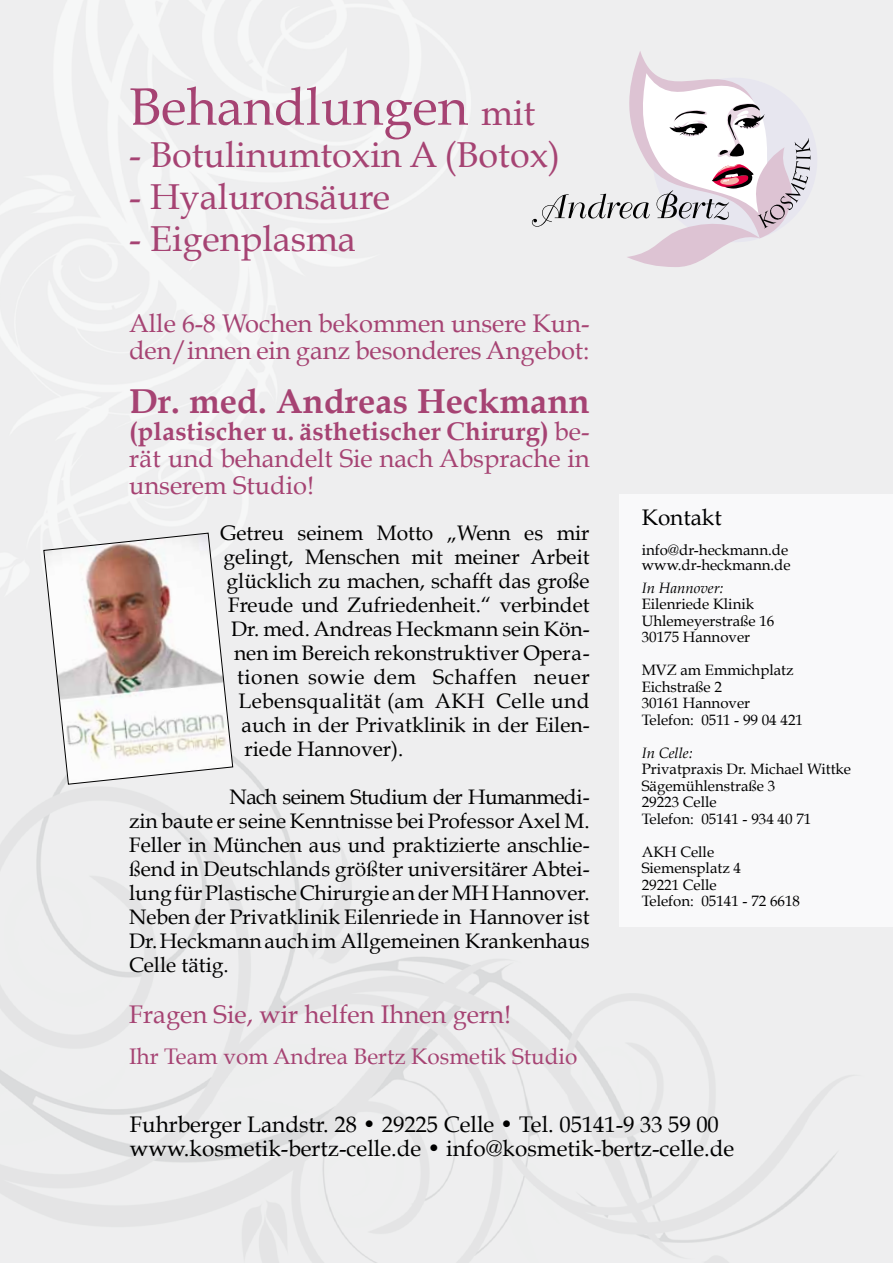
<style>
.page{position:relative;width:893px;height:1263px;background:#fff}
.page>*{position:absolute;margin:0;border:0;box-sizing:border-box;transform-origin:0 0}
.t1{font:52.5px "Book Antiqua";color:#a64373}
.t2{font:36px "Book Antiqua";color:#a64373}
.t3{font:700 34.5px "Book Antiqua";color:#a64373}
.t4{font:25.5px/27px "Book Antiqua";color:#a64373}
.t5{font:22.5px/24px "Book Antiqua";color:#000}
.t6{font:22.5px "Book Antiqua";color:#a64373}
.t7{font:21px/24px "Book Antiqua";color:#000;text-align:justify}
.t8{font:21px "Book Antiqua";letter-spacing:.02em;color:#000}
.t9{font:21px "Book Antiqua";letter-spacing:.03em;color:#000}
.t10{font:15px/16.5px "Book Antiqua";color:#000}
.t11{font:italic 15px "Book Antiqua";color:#000}
.s1{font-size:36px}
.s2{font-weight:700}
</style>
<div class="page">
<svg style="left:532px;top:51px;width:292px;height:217px;background:#e4dfe3"></svg>
<svg style="left:43px;top:533px;width:190px;height:252px"></svg>
<h1 class="t1" style="left:129px;top:74px;width:408px">Behandlungen <span class="s1">mit</span></h1>
<h2 class="t2" style="left:129px;top:132px;width:433px">- Botulinumtoxin A (Botox)</h2>
<h2 class="t2" style="left:129px;top:174px;width:263px">- Hyaluronsäure</h2>
<h2 class="t2" style="left:129px;top:216px;width:228px">- Eigenplasma</h2>
<p class="t4" style="left:129px;top:309px;width:462px">Alle 6-8 Wochen bekommen unsere Kun&shy;den/innen ein ganz besonderes Angebot:</p>
<h3 class="t3" style="left:129px;top:381px;width:462px">Dr. med. Andreas Heckmann</h3>
<p class="t4" style="left:129px;top:417px;width:462px;text-align:justify"><span class="s2">(plastischer u. ästhetischer Chirurg)</span> be&shy;rät und behandelt Sie nach Absprache in unserem Studio!</p>
<p class="t7" style="left:221px;top:521px;width:371px">Getreu seinem Motto „Wenn es mir</p>
<p class="t7" style="left:224px;top:545px;width:368px">gelingt, Menschen mit meiner Arbeit</p>
<p class="t7" style="left:227px;top:569px;width:365px">glücklich zu machen, schafft das große</p>
<p class="t7" style="left:228px;top:593px;width:363px">Freude und Zufriedenheit.“ verbindet</p>
<p class="t7" style="left:231px;top:617px;width:360px">Dr. med. Andreas Heckmann sein Kön-</p>
<p class="t7" style="left:234px;top:641px;width:357px">nen im Bereich rekonstruktiver Opera-</p>
<p class="t9" style="left:237px;top:664px;width:354px">tionen sowie dem Schaffen neuer</p>
<p class="t8" style="left:239px;top:688px;width:353px">Lebensqualität (am AKH Celle und</p>
<p class="t7" style="left:242px;top:713px;width:350px">auch in der Privatklinik in der Eilen-</p>
<p class="t7" style="left:245px;top:737px;width:160px">riede Hannover).</p>
<p class="t7" style="left:129px;top:785px;width:462px;text-indent:101px">Nach seinem Studium der Humanmedi&shy;zin baute er seine Kenntnisse bei Professor Axel M.<br>Feller in München aus und praktizierte anschlie&shy;ßend in Deutschlands größter universitärer Abtei&shy;lung für Plastische Chirurgie an der MH Hannover.<br>Neben der Privatklinik Eilenriede in Hannover ist Dr. Heckmann auch im Allgemeinen Krankenhaus Celle tätig.</p>
<p class="t4" style="left:129px;top:1001px;width:384px">Fragen Sie, wir helfen Ihnen gern!</p>
<p class="t6" style="left:129px;top:1042px;width:450px">Ihr Team vom Andrea Bertz Kosmetik Studio</p>
<p class="t5" style="left:642px;top:505px;width:82px">Kontakt</p>
<p class="t10" style="left:642px;top:543px;width:150px;line-height:15px">info@dr-heckmann.de www.dr-heckmann.de</p>
<p class="t11" style="left:642px;top:579px;width:83px">In Hannover:</p>
<p class="t10" style="left:642px;top:596px;width:134px">Eilenriede Klinik<br>Uhlemeyerstraße 16<br>30175 Hannover</p>
<p class="t10" style="left:642px;top:662px;width:163px">MVZ am Emmichplatz<br>Eichstraße 2<br>30161 Hannover<br>Telefon: 0511 - 99 04 421</p>
<p class="t11" style="left:642px;top:744px;width:52px">In Celle:</p>
<p class="t10" style="left:642px;top:761px;width:211px">Privatpraxis Dr. Michael Wittke<br>Sägemühlenstraße 3<br>29223 Celle<br>Telefon: 05141 - 934 40 71</p>
<p class="t10" style="left:642px;top:843px;width:160px">AKH Celle<br>Siemensplatz 4<br>29221 Celle<br>Telefon: 05141 - 72 6618</p>
<p class="t5" style="left:130px;top:1112px;width:606px">Fuhrberger Landstr. 28 • 29225 Celle • Tel. 05141-9 33 59 00 www.kosmetik-bertz-celle.de • info@kosmetik-bertz-celle.de</p>
</div>
